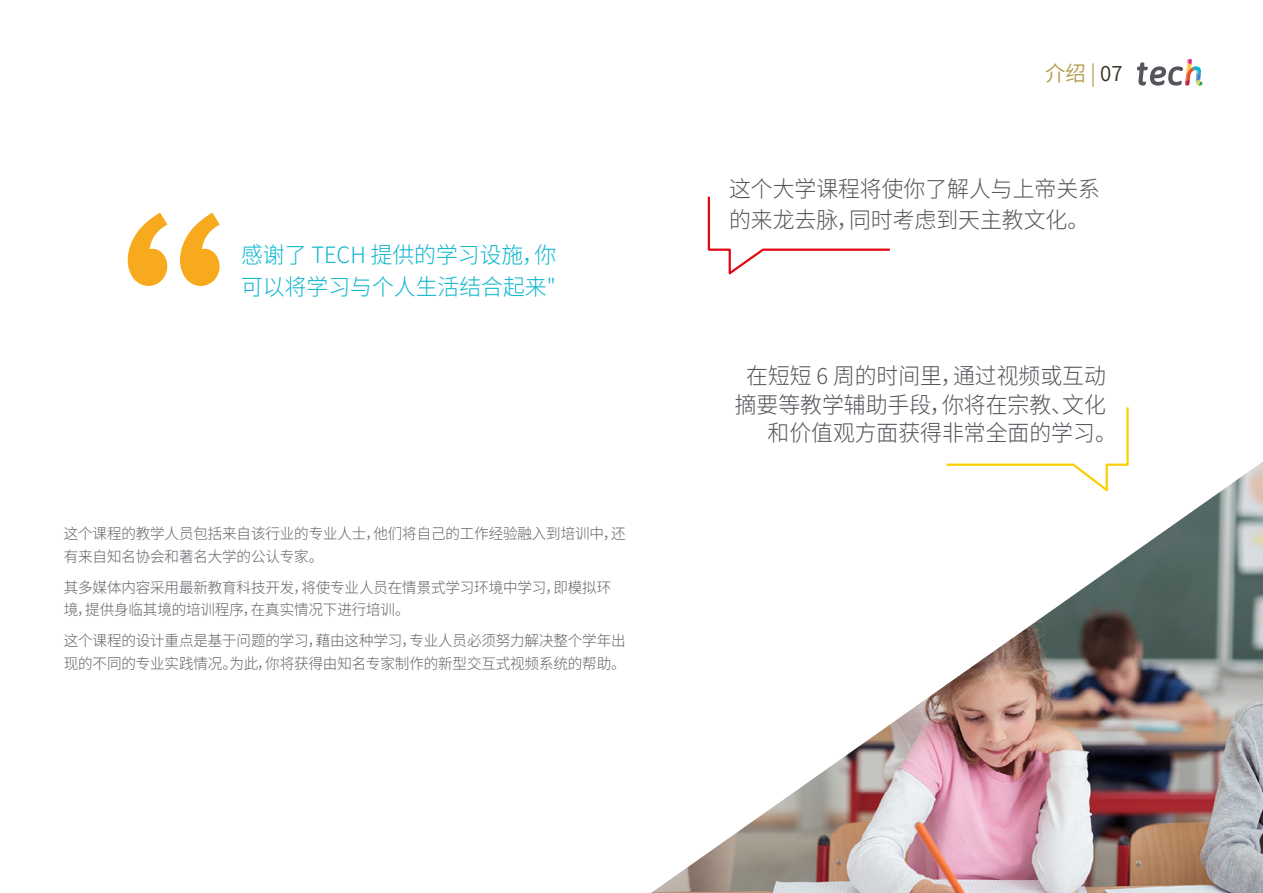
<style>
.page{position:relative;width:1263px;height:893px;background:#fff}
.page>*{position:absolute;margin:0;border:0;box-sizing:border-box;transform-origin:0 0}
.t1{font:300 22.5px "Source Han Sans CN";color:#52555b}
.t2{font:300 22.5px/31.5px "Source Han Sans CN";color:#55575a}
.t3{font:300 22.5px/31.5px "Source Han Sans CN";color:#0fb6cf}
.t4{font:21px "Source Han Sans CN";color:#b49c4b}
.t5{font:300 15px/22.5px "Source Han Sans CN";letter-spacing:-.01em;color:#61646a}
.s1{color:#312e20}
</style>
<div class="page">
<svg style="left:128px;top:213px;width:92px;height:73px"></svg>
<img style="left:651px;top:462px;width:612px;height:431px">
<svg style="left:944px;top:407px;width:186px;height:88px"></svg>
<svg style="left:707px;top:196px;width:183px;height:79px"></svg>
<svg style="left:1137px;top:59px;width:65px;height:27px"></svg>
<h1 class="t3" style="left:241px;top:240px;width:317px">感谢了 TECH 提供的学习设施，你可以将学习与个人生活结合起来"</h1>
<p class="t5" style="left:64px;top:523px;width:563px">这个课程的教学人员包括来自该行业的专业人士，他们将自己的工作经验融入到培训中，还有来自知名协会和著名大学的公认专家。</p>
<p class="t5" style="left:64px;top:576px;width:549px">其多媒体内容采用最新教育科技开发，将使专业人员在情景式学习环境中学习，即模拟环境，提供身临其境的培训程序，在真实情况下进行培训。</p>
<p class="t5" style="left:64px;top:630px;width:563px">这个课程的设计重点是基于问题的学习，藉由这种学习，专业人员必须努力解决整个学年出现的不同的专业实践情况。为此，你将获得由知名专家制作的新型交互式视频系统的帮助。</p>
<h2 class="t4" style="left:1045px;top:61px;width:79px">介绍 | <span class="s1">07</span></h2>
<h1 class="t2" style="left:729px;top:173px;width:373px">这个大学课程将使你了解人与上帝关系的来龙去脉，同时考虑到天主教文化。</h1>
<h1 class="t1" style="left:746px;top:363px;width:361px">在短短 6 周的时间里，通过视频或互动</h1>
<h1 class="t1" style="left:735px;top:392px;width:373px">摘要等教学辅助手段，你将在宗教、文化</h1>
<h1 class="t1" style="left:767px;top:420px;width:351px">和价值观方面获得非常全面的学习。</h1>
</div>
